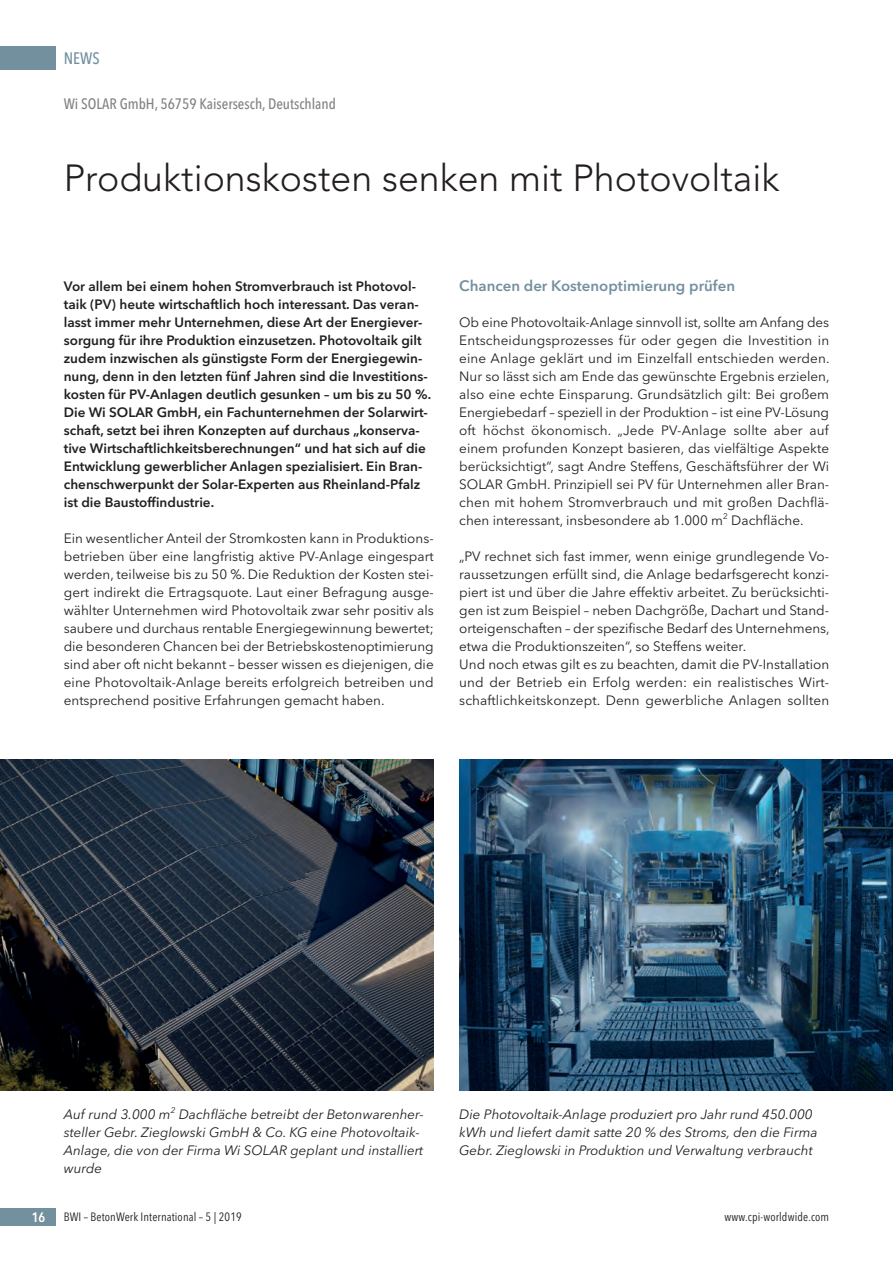
<style>
.page{position:relative;width:893px;height:1263px;background:#fff}
.page>*{position:absolute;margin:0;border:0;box-sizing:border-box;transform-origin:0 0}
.t1{font:300 37.5px "Avenir";color:#231f20}
.t2{font:500 16.5px "Avenir Next Condensed";color:#73909f}
.t3{font:500 15px "Avenir Next Condensed";color:#808285}
.t4{font:600 15px "Avenir Next";color:#73909f}
.t5{font:13.5px/18px "Avenir Next";color:#231f20;text-align:justify}
.t6{font:600 13.5px/18px "Avenir Next";color:#231f20}
.t7{font:italic 13.5px/18px "Avenir Next";color:#231f20}
.t8{font:600 13.5px "Avenir Next Condensed";color:#fff}
.t9{font:12px "Avenir Next Condensed";letter-spacing:.01em;color:#231f20}
</style>
<div class="page">
<div style="left:0;top:47px;width:55px;height:23px;background:#73909f"></div>
<div style="left:0;top:1208px;width:55px;height:18px;background:#73909f"></div>
<img style="left:0;top:759px;width:434px;height:331px">
<img style="left:459px;top:759px;width:434px;height:331px">
<p class="t2" style="left:64px;top:51px;width:38px">NEWS</p>
<p class="t3" style="left:64px;top:97px;width:274px">Wi SOLAR GmbH, 56759 Kaisersesch, Deutschland</p>
<p class="t1" style="left:64px;top:156px;width:717px">Produktionskosten senken mit Photovoltaik</p>
<p class="t6" style="left:64px;top:278px;width:369px">Vor allem bei einem hohen Stromverbrauch ist Photovol&shy;taik (PV) heute wirtschaftlich hoch interessant. Das veran&shy;lasst immer mehr Unternehmen, diese Art der Energiever&shy;sorgung für ihre Produktion einzusetzen. Photovoltaik gilt zudem inzwischen als günstigste Form der Energiegewin&shy;nung, denn in den letzten fünf Jahren sind die Investitions&shy;kosten für PV-Anlagen deutlich gesunken – um bis zu 50 %.<br>Die Wi SOLAR GmbH, ein Fachunternehmen der Solarwirt&shy;schaft, setzt bei ihren Konzepten auf durchaus „konserva&shy;tive Wirtschaftlichkeitsberechnungen“ und hat sich auf die Entwicklung gewerblicher Anlagen spezialisiert. Ein Bran&shy;chenschwerpunkt der Solar-Experten aus Rheinland-Pfalz ist die Baustoffindustrie.</p>
<p class="t5" style="left:64px;top:530px;width:371px">Ein wesentlicher Anteil der Stromkosten kann in Produktions&shy;betrieben über eine langfristig aktive PV-Anlage eingespart werden, teilweise bis zu 50 %. Die Reduktion der Kosten stei&shy;gert indirekt die Ertragsquote. Laut einer Befragung ausge&shy;wählter Unternehmen wird Photovoltaik zwar sehr positiv als saubere und durchaus rentable Energiegewinnung bewertet; die besonderen Chancen bei der Betriebskostenoptimierung sind aber oft nicht bekannt – besser wissen es diejenigen, die eine Photovoltaik-Anlage bereits erfolgreich betreiben und entsprechend positive Erfahrungen gemacht haben.</p>
<p class="t4" style="left:459px;top:279px;width:277px">Chancen der Kostenoptimierung prüfen</p>
<p class="t5" style="left:459px;top:314px;width:372px">Ob eine Photovoltaik-Anlage sinnvoll ist, sollte am Anfang des Entscheidungsprozesses für oder gegen die Investition in eine Anlage geklärt und im Einzelfall entschieden werden.<br>Nur so lässt sich am Ende das gewünschte Ergebnis erzielen, also eine echte Einsparung. Grundsätzlich gilt: Bei großem Energiebedarf – speziell in der Produktion – ist eine PV-Lösung oft höchst ökonomisch. „Jede PV-Anlage sollte aber auf einem profunden Konzept basieren, das vielfältige Aspekte berücksichtigt“, sagt Andre Steffens, Geschäftsführer der Wi SOLAR GmbH. Prinzipiell sei PV für Unternehmen aller Bran&shy;chen mit hohem Stromverbrauch und mit großen Dachflä&shy;chen interessant, insbesondere ab 1.000 m<sup>2</sup> Dachfläche.</p>
<p class="t5" style="left:459px;top:548px;width:372px">„PV rechnet sich fast immer, wenn einige grundlegende Vo&shy;raussetzungen erfüllt sind, die Anlage bedarfsgerecht konzi&shy;piert ist und über die Jahre effektiv arbeitet. Zu berücksichti&shy;gen ist zum Beispiel – neben Dachgröße, Dachart und Stand&shy;orteigenschaften – der spezifische Bedarf des Unternehmens, etwa die Produktionszeiten“, so Steffens weiter.</p>
<p class="t5" style="left:459px;top:656px;width:371px">Und noch etwas gilt es zu beachten, damit die PV-Installation und der Betrieb ein Erfolg werden: ein realistisches Wirt&shy;schaftlichkeitskonzept. Denn gewerbliche Anlagen sollten</p>
<p class="t7" style="left:64px;top:1106px;width:362px">Auf rund 3.000 m<sup>2</sup> Dachfläche betreibt der Betonwarenher&shy;steller Gebr. Zieglowski GmbH &amp; Co. KG eine Photovoltaik-Anlage, die von der Firma Wi SOLAR geplant und installiert wurde</p>
<p class="t7" style="left:459px;top:1106px;width:360px">Die Photovoltaik-Anlage produziert pro Jahr rund 450.000 kWh und liefert damit satte 20 % des Stroms, den die Firma<br>Gebr. Zieglowski in Produktion und Verwaltung verbraucht</p>
<p class="t8" style="left:32px;top:1209px;width:15px">16</p>
<p class="t9" style="left:64px;top:1211px;width:179px">BWI – BetonWerk International – 5 | 2019</p>
<p class="t9" style="left:725px;top:1211px;width:106px">www.cpi-worldwide.com</p>
</div>
